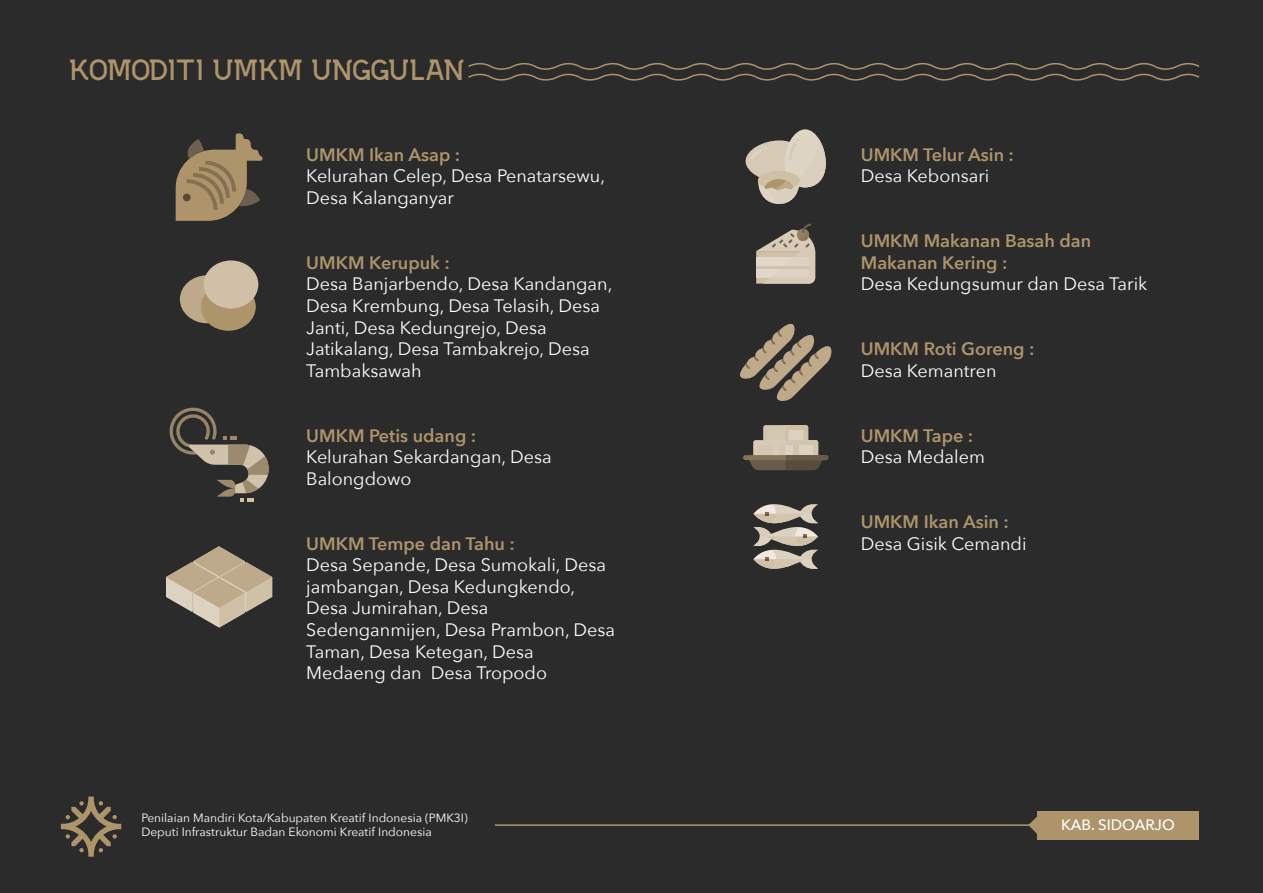
<style>
.page{position:relative;width:1263px;height:893px;background:#2b2b2b}
.page>*{position:absolute;margin:0;border:0;box-sizing:border-box;transform-origin:0 0}
.t1{font:700 27px "Bekraf Sans";letter-spacing:.02em;color:#ad946b}
.t2{font:18px/21.6px "Avenir Next";color:#fff}
.t3{font:600 18px/21.6px "Avenir Next";color:#ad946b}
.t4{font:500 15px "Avenir Next";color:#fff}
.t5{font:12px/14.4px "Avenir Next";color:#fff}
</style>
<div class="page">
<svg style="left:61px;top:797px;width:60px;height:60px"></svg>
<hr style="left:495px;top:824px;width:542px;height:2px;background:#ad946b">
<div style="left:1037px;top:811px;width:162px;height:28px;background:#ad946b"></div>
<svg style="left:1028px;top:816px;width:9px;height:18px"></svg>
<svg style="left:468px;top:63px;width:732px;height:18px"></svg>
<svg style="left:176px;top:133px;width:87px;height:88px"></svg>
<div style="left:183px;top:194px;width:8px;height:7px;background:#584b37;border-radius:50%"></div>
<svg style="left:169px;top:407px;width:100px;height:95px"></svg>
<svg style="left:746px;top:129px;width:80px;height:75px"></svg>
<svg style="left:740px;top:324px;width:92px;height:77px"></svg>
<svg style="left:756px;top:224px;width:59px;height:60px"></svg>
<hr style="left:756px;top:266px;width:53px;height:2px;background:#d1c3ac">
<svg style="left:166px;top:546px;width:106px;height:82px"></svg>
<div style="left:743px;top:455px;width:85px;height:5px;background:#857355;border-radius:2px"></div>
<svg style="left:748px;top:425px;width:80px;height:45px"></svg>
<svg style="left:753px;top:504px;width:65px;height:65px"></svg>
<div style="left:180px;top:275px;width:55px;height:48px;background:#bea98a;border-radius:50%"></div>
<div style="left:201px;top:283px;width:55px;height:48px;background:#ad946b;border-radius:50%"></div>
<div style="left:204px;top:260px;width:54px;height:48px;background:#cfc0a7;border-radius:50%"></div>
<h1 class="t1" style="left:70px;top:59px;width:395px">KOMODITI UMKM UNGGULAN</h1>
<p class="t3" style="left:306px;top:143px;width:156px">UMKM Ikan Asap :</p>
<p class="t2" style="left:306px;top:165px;width:300px">Kelurahan Celep, Desa Penatarsewu,<br>Desa Kalanganyar</p>
<p class="t3" style="left:306px;top:251px;width:145px">UMKM Kerupuk :</p>
<p class="t2" style="left:306px;top:273px;width:308px">Desa Banjarbendo, Desa Kandangan,<br>Desa Krembung, Desa Telasih, Desa<br>Janti, Desa Kedungrejo, Desa<br>Jatikalang, Desa Tambakrejo, Desa<br>Tambaksawah</p>
<p class="t3" style="left:306px;top:424px;width:171px">UMKM Petis udang :</p>
<p class="t2" style="left:306px;top:445px;width:247px">Kelurahan Sekardangan, Desa<br>Balongdowo</p>
<p class="t3" style="left:306px;top:532px;width:210px">UMKM Tempe dan Tahu :</p>
<p class="t2" style="left:306px;top:553px;width:310px">Desa Sepande, Desa Sumokali, Desa jambangan, Desa Kedungkendo,<br>Desa Jumirahan, Desa<br>Sedenganmijen, Desa Prambon, Desa<br>Taman, Desa Ketegan, Desa<br>Medaeng dan Desa Tropodo</p>
<p class="t3" style="left:861px;top:143px;width:155px">UMKM Telur Asin :</p>
<p class="t2" style="left:861px;top:165px;width:130px">Desa Kebonsari</p>
<p class="t3" style="left:861px;top:230px;width:232px">UMKM Makanan Basah dan<br>Makanan Kering :</p>
<p class="t2" style="left:861px;top:273px;width:288px">Desa Kedungsumur dan Desa Tarik</p>
<p class="t3" style="left:861px;top:338px;width:175px">UMKM Roti Goreng :</p>
<p class="t2" style="left:861px;top:359px;width:137px">Desa Kemantren</p>
<p class="t3" style="left:861px;top:424px;width:114px">UMKM Tape :</p>
<p class="t2" style="left:861px;top:445px;width:126px">Desa Medalem</p>
<p class="t3" style="left:861px;top:510px;width:150px">UMKM Ikan Asin :</p>
<p class="t2" style="left:861px;top:532px;width:167px">Desa Gisik Cemandi</p>
<p class="t5" style="left:141px;top:810px;width:328px">Penilaian Mandiri Kota/Kabupaten Kreatif Indonesia (PMK3I)<br>Deputi Infrastruktur Badan Ekonomi Kreatif Indonesia</p>
<p class="t4" style="left:1061px;top:812px;width:115px">KAB. SIDOARJO</p>
</div>
